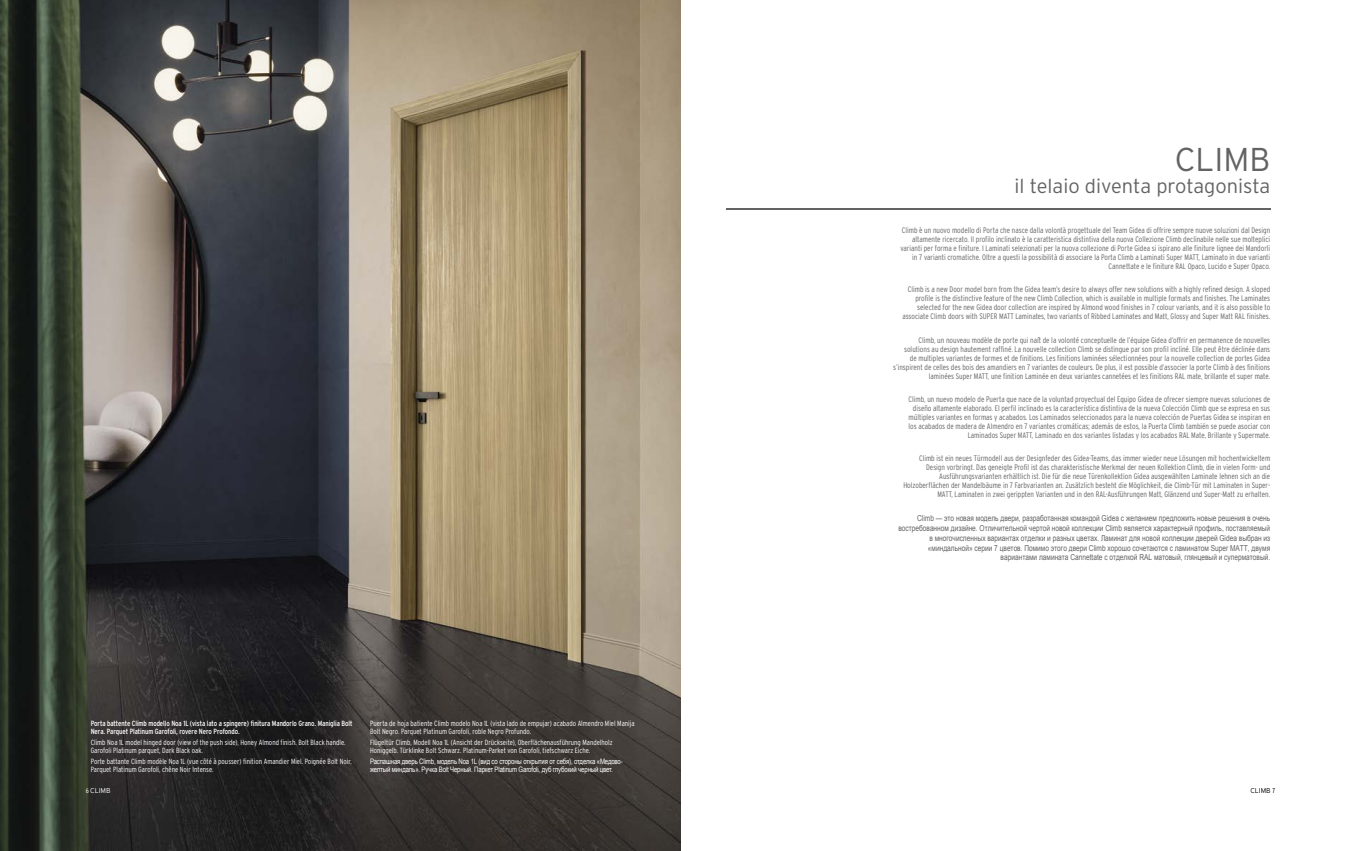
<style>
.page{position:relative;width:1361px;height:851px;background:#fff}
.page>*{position:absolute;margin:0;border:0;box-sizing:border-box;transform-origin:0 0}
.t1{font:300 33px "Interstate";color:#636363}
.t2{font:300 20px "Interstate";color:#636363}
.t3{font:8.2px/9.8px "Arial";color:#636363;text-align:right;scale:.8 1}
.t4{font:300 condensed 8px/9px "Interstate";color:#636363;text-align:right}
.t5{font:300 condensed 7.5px/8px "Interstate";color:#fff}
.t6{font:7.5px/8px "Arial";letter-spacing:-.02em;color:#fff;scale:.8 1}
.t7{font:condensed 7.5px/8px "Interstate";letter-spacing:-.01em;color:#fff}
.t8{font:300 7px "Interstate";color:#000}
.t9{font:300 7px "Interstate";color:#fff}
.s1{font-stretch:condensed}
</style>
<div class="page">
<img style="left:0;top:0;width:680px;height:850px">
<hr style="left:726px;top:209px;width:544px;height:1px;background:#636363">
<p class="t7" style="left:91px;top:719px;width:263px">Porta battente Climb modello Noa 1L (vista lato a spingere) finitura Mandorlo Grano. Maniglia Bolt<br>Nera. Parquet Platinum Garofoli, rovere Nero Profondo.</p>
<p class="t5" style="left:91px;top:738px;width:256px">Climb Noa 1L model hinged door (view of the push side), Honey Almond finish. Bolt Black handle.<br>Garofoli Platinum parquet, Dark Black oak.</p>
<p class="t5" style="left:91px;top:756px;width:262px">Porte battante Climb modèle Noa 1L (vue côté à pousser) finition Amandier Miel. Poignée Bolt Noir.<br>Parquet Platinum Garofoli, chêne Noir Intense.</p>
<p class="t9" style="left:86px;top:786px;width:26px"><span class="s1">6</span> CLIMB</p>
<p class="t5" style="left:370px;top:719px;width:266px">Puerta de hoja batiente Climb modelo Noa 1L (vista lado de empujar) acabado Almendro Miel Manija<br>Bolt Negro. Parquet Platinum Garofoli, roble Negro Profundo.</p>
<p class="t5" style="left:370px;top:738px;width:244px">Flügeltür Climb, Modell Noa 1L (Ansicht der Drückseite), Oberflächenausführung Mandelholz<br>Honiggelb. Türklinke Bolt Schwarz. Platinum-Parket von Garofoli, tiefschwarz Eiche.</p>
<p class="t6" style="left:370px;top:757px;width:317px">Распашная дверь Climb, модель Noa 1L (вид со стороны открытия от себя), отделка «Медово&shy;желтый миндаль». Ручка Bolt Черный. Паркет Platinum Garofoli, дуб глубокий черный цвет.</p>
<h1 class="t1" style="left:1175px;top:141px;width:97px">CLIMB</h1>
<h2 class="t2" style="left:1014px;top:174px;width:257px">il telaio diventa protagonista</h2>
<p class="t4" style="left:900px;top:226px;width:371px">Climb è un nuovo modello di Porta che nasce dalla volontà progettuale del Team Gidea di offrire sempre nuove soluzioni dal Design altamente ricercato. Il profilo inclinato è la caratteristica distintiva della nuova Collezione Climb declinabile nelle sue molteplici varianti per forma e finiture. I Laminati selezionati per la nuova collezione di Porte Gidea si ispirano alle finiture lignee dei Mandorli in 7 varianti cromatiche. Oltre a questi la possibilità di associare la Porta Climb a Laminati Super MATT, Laminato in due varianti Cannettate e le finiture RAL Opaco, Lucido e Super Opaco.</p>
<p class="t4" style="left:902px;top:285px;width:369px">Climb is a new Door model born from the Gidea team’s desire to always offer new solutions with a highly refined design. A sloped profile is the distinctive feature of the new Climb Collection, which is available in multiple formats and finishes. The Laminates selected for the new Gidea door collection are inspired by Almond wood finishes in 7 colour variants, and it is also possible to associate Climb doors with SUPER MATT Laminates, two variants of Ribbed Laminates and Matt, Glossy and Super Matt RAL finishes.</p>
<p class="t4" style="left:893px;top:335px;width:378px">Climb, un nouveau modèle de porte qui naît de la volonté conceptuelle de l’équipe Gidea d’offrir en permanence de nouvelles solutions au design hautement raffiné. La nouvelle collection Climb se distingue par son profil incliné. Elle peut être déclinée dans<br>de multiples variantes de formes et de finitions. Les finitions laminées sélectionnées pour la nouvelle collection de portes Gidea s’inspirent de celles des bois des amandiers en 7 variantes de couleurs. De plus, il est possible d’associer la porte Climb à des finitions laminées Super MATT, une finition Laminée en deux variantes cannetées et les finitions RAL mate, brillante et super mate.</p>
<p class="t4" style="left:908px;top:394px;width:363px">Climb, un nuevo modelo de Puerta que nace de la voluntad proyectual del Equipo Gidea de ofrecer siempre nuevas soluciones de diseño altamente elaborado. El perfil inclinado es la característica distintiva de la nueva Colección Climb que se expresa en sus múltiples variantes en formas y acabados. Los Laminados seleccionados para la nueva colección de Puertas Gidea se inspiran en los acabados de madera de Almendro en 7 variantes cromáticas; además de estos, la Puerta Climb también se puede asociar con Laminados Super MATT, Laminado en dos variantes listadas y los acabados RAL Mate, Brillante y Supermate.</p>
<p class="t4" style="left:903px;top:453px;width:368px">Climb ist ein neues Türmodell aus der Designfeder des Gidea-Teams, das immer wieder neue Lösungen mit hochentwickeltem Design vorbringt. Das geneigte Profil ist das charakteristische Merkmal der neuen Kollektion Climb, die in vielen Form- und Ausführungsvarianten erhältlich ist. Die für die neue Türenkollektion Gidea ausgewählten Laminate lehnen sich an die Holzoberflächen der Mandelbäume in 7 Farbvarianten an. Zusätzlich besteht die Möglichkeit, die Climb-Tür mit Laminaten in Super-MATT, Laminaten in zwei gerippten Varianten und in den RAL-Ausführungen Matt, Glänzend und Super-Matt zu erhalten.</p>
<p class="t3" style="left:898px;top:513px;width:466px">Climb — это новая модель двери, разработанная командой Gidea с желанием предложить новые решения в очень востребованном дизайне. Отличительной чертой новой коллекции Climb является характерный профиль, поставляемый в многочисленных вариантах отделки и разных цветах. Ламинат для новой коллекции дверей Gidea выбран из «миндальной» серии 7 цветов. Помимо этого двери Climb хорошо сочетаются с ламинатом Super MATT, двумя вариантами ламината Cannettate с отделкой RAL матовый, глянцевый и суперматовый.</p>
<p class="t8" style="left:1250px;top:786px;width:26px">CLIMB <span class="s1">7</span></p>
</div>
